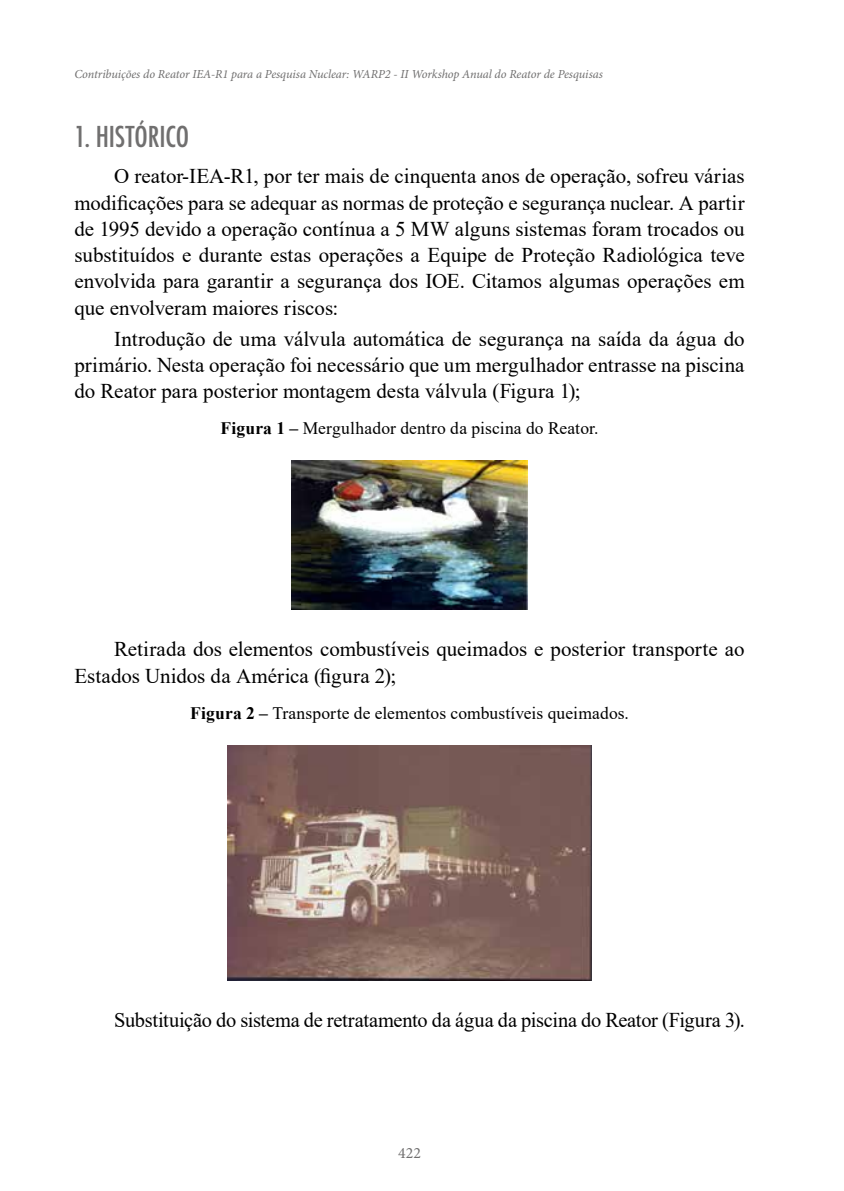
<style>
.page{position:relative;width:844px;height:1191px;background:#fff}
.page>*{position:absolute;margin:0;border:0;box-sizing:border-box;transform-origin:0 0}
.t1{font:condensed 28px "Futura Std";color:#706f6f}
.t2{font:21px/26.2px "Times New Roman";letter-spacing:-.005em;color:#000;text-align:justify}
.t3{font:17.5px "Times New Roman";letter-spacing:.005em;color:#000}
.t4{font:15.75px "Minion Pro";color:#706f6f}
.t5{font:italic 12.25px "Minion Pro";letter-spacing:-.01em;color:#706f6f}
.s1{font-weight:700}
</style>
<div class="page">
<img style="left:291px;top:461px;width:236px;height:148px">
<img style="left:227px;top:745px;width:364px;height:235px">
<p class="t5" style="left:74px;top:66px;width:530px">Contribuições do Reator IEA-R1 para a Pesquisa Nuclear: WARP2 - II Workshop Anual do Reator de Pesquisas</p>
<h1 class="t1" style="left:74px;top:120px;width:116px">1. HISTÓRICO</h1>
<p class="t2" style="left:74px;top:162px;width:671px;text-indent:40px">O reator-IEA-R1, por ter mais de cinquenta anos de operação, sofreu várias modificações para se adequar as normas de proteção e segurança nuclear. A partir de 1995 devido a operação contínua a 5 MW alguns sistemas foram trocados ou substituídos e durante estas operações a Equipe de Proteção Radiológica teve envolvida para garantir a segurança dos IOE. Citamos algumas operações em que envolveram maiores riscos:</p>
<p class="t2" style="left:74px;top:325px;width:671px;text-indent:40px">Introdução de uma válvula automática de segurança na saída da água do primário. Nesta operação foi necessário que um mergulhador entrasse na piscina do Reator para posterior montagem desta válvula (Figura 1);</p>
<p class="t3" style="left:220px;top:416px;width:379px"><span class="s1">Figura 1 –</span> Mergulhador dentro da piscina do Reator.</p>
<p class="t2" style="left:74px;top:635px;width:671px;text-indent:40px">Retirada dos elementos combustíveis queimados e posterior transporte ao<br>Estados Unidos da América (figura 2);</p>
<p class="t3" style="left:190px;top:700px;width:440px"><span class="s1">Figura 2 –</span> Transporte de elementos combustíveis queimados.</p>
<p class="t2" style="left:114px;top:1006px;width:632px">Substituição do sistema de retratamento da água da piscina do Reator (Figura 3).</p>
<p class="t4" style="left:398px;top:1142px;width:24px">422</p>
</div>
